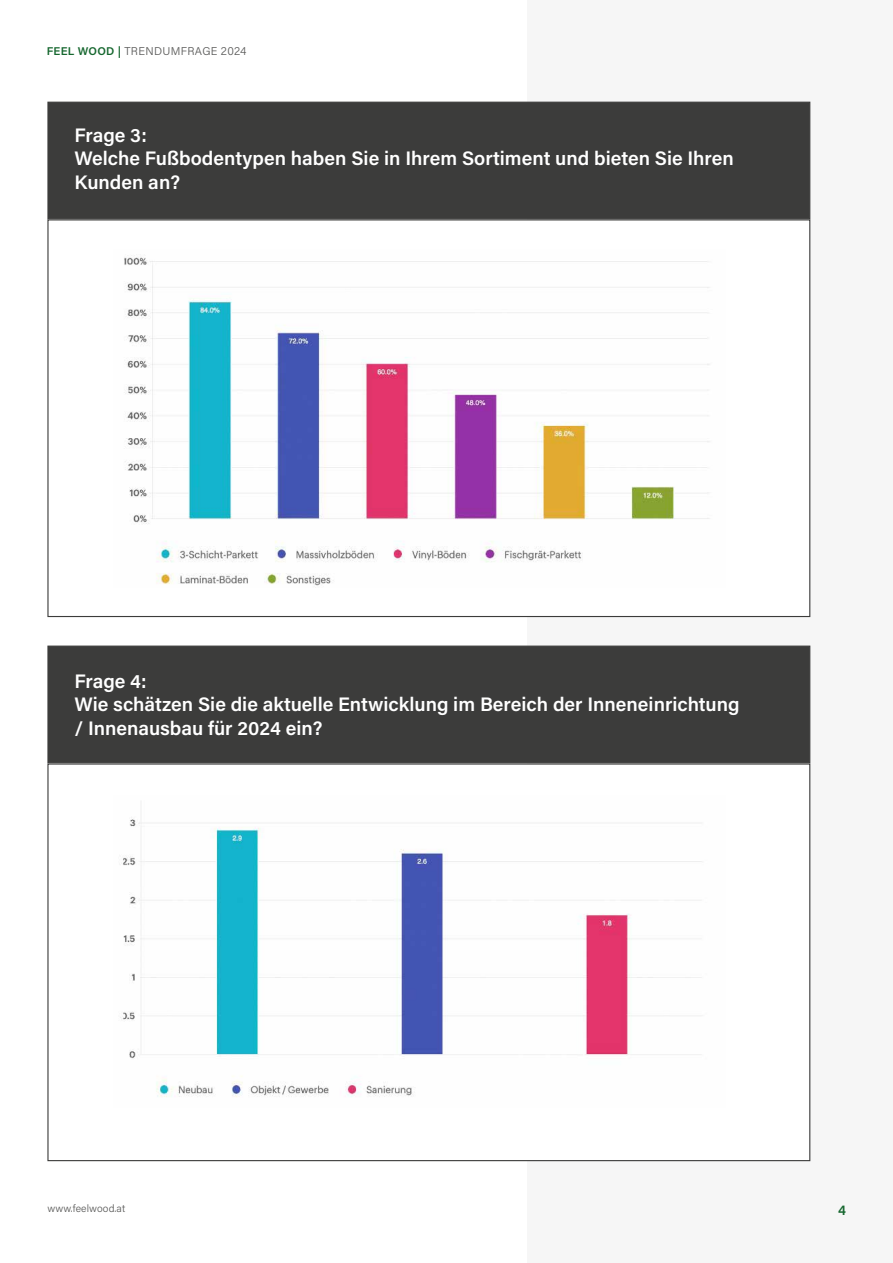
<style>
.page{position:relative;width:893px;height:1263px;background:#fff}
.page>*{position:absolute;margin:0;border:0;box-sizing:border-box;transform-origin:0 0}
.t1{font:600 19.5px/23.4px "Acumin Pro";color:#fff}
.t2{font:600 14.25px "Acumin Pro";color:#16672f}
.t3{font:300 11.25px "Acumin Pro";letter-spacing:.025em;color:#575756}
.t4{font:300 10.5px "Acumin Pro";letter-spacing:.005em;color:#575756}
.s1{font-weight:600;color:#16672f}
</style>
<div class="page">
<div style="left:527px;top:0;width:366px;height:1263px;background:#f6f6f6"></div>
<div style="left:47px;top:102px;width:763px;height:117px;background:#3c3c3b"></div>
<div style="left:47px;top:645px;width:763px;height:118px;background:#3c3c3b;border:1px solid #3c3c3b"></div>
<div style="left:47px;top:219px;width:763px;height:398px;background:#fff;border:1px solid #3c3c3b"></div>
<div style="left:47px;top:763px;width:763px;height:398px;background:#fff;border:1px solid #3c3c3b"></div>
<img style="left:124px;top:257px;width:586px;height:329px">
<img style="left:120px;top:819px;width:582px;height:278px">
<p class="t3" style="left:47px;top:43px;width:201px"><span class="s1">FEEL WOOD |</span> TRENDUMFRAGE 2024</p>
<p class="t1" style="left:74px;top:122px;width:661px">Frage 3:<br>Welche Fußbodentypen haben Sie in Ihrem Sortiment und bieten Sie Ihren<br>Kunden an?</p>
<p class="t1" style="left:74px;top:669px;width:666px">Frage 4:<br>Wie schätzen Sie die aktuelle Entwicklung im Bereich der Inneneinrichtung / Innenausbau für 2024 ein?</p>
<p class="t4" style="left:48px;top:1201px;width:79px">www.feelwood.at</p>
<p class="t2" style="left:838px;top:1200px;width:9px">4</p>
</div>
